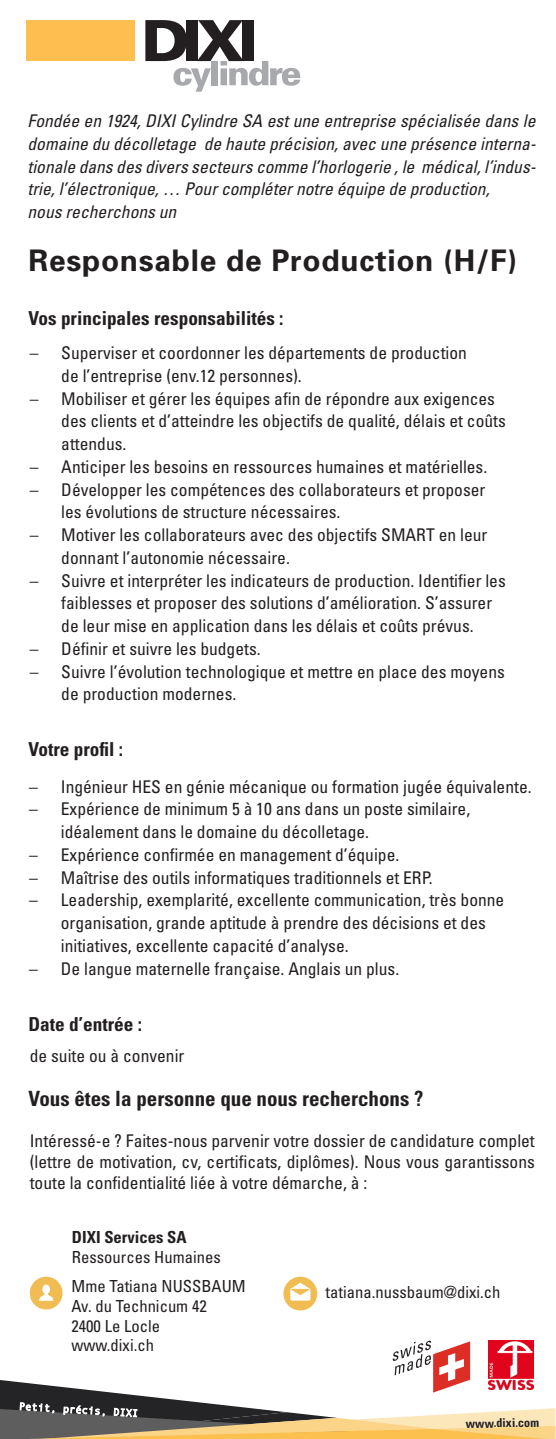
<style>
.page{position:relative;width:556px;height:1439px;background:#fff}
.page>*{position:absolute;margin:0;border:0;box-sizing:border-box;transform-origin:0 0}
.t1{font:700 29.75px "Univers";letter-spacing:.025em;color:#231f20}
.t2{font:700 condensed 21px "Univers";color:#231f20}
.t3{font:700 condensed 19.25px "Univers";color:#231f20}
.t4{font:condensed 17.5px/22.8px "Univers";color:#231f20}
.t5{font:italic condensed 17.5px/22.8px "Univers";color:#231f20}
.t6{font:condensed 16.62px/19.9px "Univers";color:#231f20}
.t7{font:700 condensed 16.62px "Univers";color:#231f20}
.t8{font:700 condensed 12.25px "Univers";color:#231f20}
.t9{font:10.33px "Andale Mono";color:#fff}
</style>
<div class="page">
<svg style="left:0;top:1340px;width:555px;height:99px"></svg>
<img style="left:489px;top:1340px;width:45px;height:50px">
<svg style="left:145px;top:20px;width:155px;height:72px"></svg>
<div style="left:26px;top:20px;width:108px;height:41px;background:#fdbf4f"></div>
<svg style="left:30px;top:1276px;width:33px;height:33px"></svg>
<svg style="left:283px;top:1276px;width:34px;height:34px"></svg>
<p class="t5" style="left:28px;top:109px;width:509px">Fondée en 1924, DIXI Cylindre SA est une entreprise spécialisée dans le domaine du décolletage de haute précision, avec une présence interna&shy;tionale dans des divers secteurs comme l’horlogerie , le médical, l’indus&shy;trie, l’électronique, … Pour compléter notre équipe de production,<br>nous recherchons un</p>
<h1 class="t1" style="left:29px;top:241px;width:490px">Responsable de Production (H/F)</h1>
<p class="t3" style="left:29px;top:306px;width:256px">Vos principales responsabilités :</p>
<p class="t4" style="left:61px;top:341px;width:407px;text-indent:-32px">– Superviser et coordonner les départements de production de l’entreprise (env.12 personnes).</p>
<p class="t4" style="left:61px;top:386px;width:446px;text-indent:-32px">– Mobiliser et gérer les équipes afin de répondre aux exigences des clients et d’atteindre les objectifs de qualité, délais et coûts attendus.</p>
<p class="t4" style="left:30px;top:455px;width:459px">– Anticiper les besoins en ressources humaines et matérielles.</p>
<p class="t4" style="left:61px;top:477px;width:425px;text-indent:-32px">– Développer les compétences des collaborateurs et proposer les évolutions de structure nécessaires.</p>
<p class="t4" style="left:61px;top:523px;width:427px;text-indent:-32px">– Motiver les collaborateurs avec des objectifs SMART en leur donnant l’autonomie nécessaire.</p>
<p class="t4" style="left:61px;top:568px;width:446px;text-indent:-31px">– Suivre et interpréter les indicateurs de production. Identifier les faiblesses et proposer des solutions d’amélioration. S’assurer de leur mise en application dans les délais et coûts prévus.</p>
<p class="t4" style="left:30px;top:637px;width:232px">– Définir et suivre les budgets.</p>
<p class="t4" style="left:61px;top:659px;width:445px;text-indent:-32px">– Suivre l’évolution technologique et mettre en place des moyens de production modernes.</p>
<p class="t3" style="left:29px;top:737px;width:96px">Votre profil :</p>
<p class="t4" style="left:29px;top:774px;width:503px">– Ingénieur HES en génie mécanique ou formation jugée équivalente.</p>
<p class="t4" style="left:61px;top:797px;width:411px;text-indent:-31px">– Expérience de minimum 5 à 10 ans dans un poste similaire, idéalement dans le domaine du décolletage.</p>
<p class="t4" style="left:29px;top:843px;width:371px">– Expérience confirmée en management d’équipe.</p>
<p class="t4" style="left:29px;top:865px;width:405px">– Maîtrise des outils informatiques traditionnels et ERP.</p>
<p class="t4" style="left:61px;top:888px;width:445px;text-indent:-32px">– Leadership, exemplarité, excellente communication, très bonne organisation, grande aptitude à prendre des décisions et des initiatives, excellente capacité d’analyse.</p>
<p class="t4" style="left:29px;top:956px;width:371px">– De langue maternelle française. Anglais un plus.</p>
<p class="t3" style="left:29px;top:1012px;width:115px">Date d’entrée :</p>
<p class="t4" style="left:30px;top:1043px;width:156px">de suite ou à convenir</p>
<p class="t2" style="left:29px;top:1086px;width:396px">Vous êtes la personne que nous recherchons ?</p>
<p class="t4" style="left:30px;top:1129px;width:506px;line-height:21px;text-align:justify">Intéressé-e ? Faites-nous parvenir votre dossier de candidature complet (lettre de motivation, cv, certificats, diplômes). Nous vous garantissons toute la confidentialité liée à votre démarche, à :</p>
<p class="t7" style="left:72px;top:1226px;width:116px">DIXI Services SA</p>
<p class="t6" style="left:72px;top:1246px;width:150px">Ressources Humaines</p>
<p class="t6" style="left:71px;top:1275px;width:176px">Mme Tatiana NUSSBAUM<br>Av. du Technicum 42<br>2400 Le Locle www.dixi.ch</p>
<p class="t6" style="left:325px;top:1281px;width:176px">tatiana.nussbaum@dixi.ch</p>
<p class="t9" style="left:19px;top:1399px;width:121px;rotate:3deg">Petit, précis, DIXI</p>
<p class="t8" style="left:465px;top:1416px;width:75px;rotate:-1deg">www.dixi.com</p>
</div>
